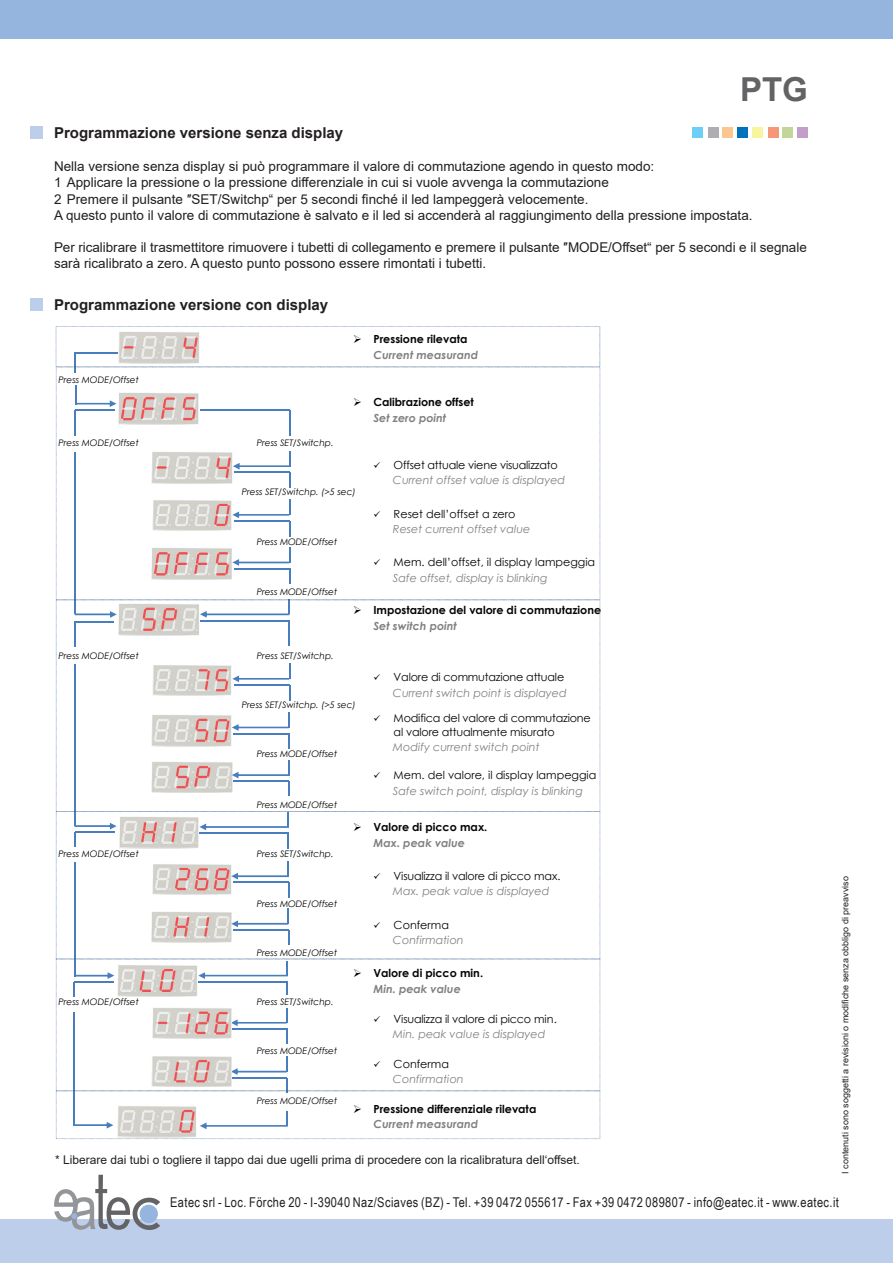
<style>
.page{position:relative;width:893px;height:1263px;background:#fff}
.page>*{position:absolute;margin:0;border:0;box-sizing:border-box;transform-origin:0 0}
.t1{font:700 33px "Arial";color:#636366}
.t2{font:700 15px "Arial";color:#231f20}
.t3{font:13.5px/16.2px "Arial";color:#231f20}
.t4{font:13.5px "Arial Narrow";letter-spacing:.03em;color:#231f20}
.t5{font:12px "Arial";color:#231f20}
.t6{font:11.1px/15.8px "Century Gothic";letter-spacing:-.015em;color:#050504}
.t7{font:italic 11.1px/15.9px "Century Gothic";color:#808180}
.t8{font:700 11.1px/15.8px "Century Gothic";color:#050504}
.t9{font:italic 9px "Century Gothic";color:#050504}
.t10{font:9px "Arial";color:#231f20}
.s1{font-style:italic;color:#808180}
.s2{color:#050504}
.s3{font-style:normal;color:#050504}
</style>
<div class="page">
<svg style="left:56px;top:326px;width:544px;height:41px"></svg>
<svg style="left:56px;top:367px;width:544px;height:233px"></svg>
<svg style="left:56px;top:600px;width:544px;height:211px"></svg>
<svg style="left:56px;top:811px;width:544px;height:147px"></svg>
<svg style="left:56px;top:958px;width:544px;height:99px"></svg>
<svg style="left:56px;top:1057px;width:544px;height:82px"></svg>
<div style="left:30px;top:298px;width:13px;height:13px;background:#bccee9"></div>
<div style="left:30px;top:126px;width:13px;height:13px;background:#bccee9"></div>
<div style="left:0;top:0;width:893px;height:39px;background:#95b5de"></div>
<div style="left:0;top:1219px;width:893px;height:44px;background:#bccee9"></div>
<svg style="left:54px;top:1175px;width:106px;height:55px"></svg>
<div style="left:692px;top:128px;width:11px;height:10px;background:#6bcff6"></div>
<div style="left:782px;top:128px;width:11px;height:10px;background:#c3d597"></div>
<div style="left:797px;top:128px;width:11px;height:10px;background:#c29ec9"></div>
<div style="left:768px;top:128px;width:10px;height:10px;background:#f6977a"></div>
<div style="left:752px;top:128px;width:11px;height:10px;background:#f9f59f"></div>
<div style="left:723px;top:128px;width:10px;height:10px;background:#fcc691"></div>
<div style="left:708px;top:128px;width:10px;height:10px;background:#adaeb2"></div>
<div style="left:738px;top:128px;width:10px;height:10px;background:#0072bc"></div>
<h1 class="t1" style="left:740px;top:66px;width:69px">PTG</h1>
<p class="t2" style="left:54px;top:122px;width:291px">Programmazione versione senza display</p>
<p class="t3" style="left:54px;top:158px;width:700px">Nella versione senza display si può programmare il valore di commutazione agendo in questo modo:<br>1 Applicare la pressione o la pressione differenziale in cui si vuole avvenga la commutazione<br>2 Premere il pulsante ″SET/Switchp“ per 5 secondi finché il led lampeggerà velocemente.<br>A questo punto il valore di commutazione è salvato e il led si accenderà al raggiungimento della pressione impostata.</p>
<p class="t3" style="left:54px;top:239px;width:754px">Per ricalibrare il trasmettitore rimuovere i tubetti di collegamento e premere il pulsante ″MODE/Offset“ per 5 secondi e il segnale sarà ricalibrato a zero. A questo punto possono essere rimontati i tubetti.</p>
<p class="t2" style="left:54px;top:294px;width:276px">Programmazione versione con display</p>
<p class="t8" style="left:373px;top:331px;width:106px;text-indent:-20px">➢ Pressione rilevata<br><span class="s1">Current measurand</span></p>
<p class="t8" style="left:373px;top:394px;width:102px;text-indent:-20px">➢ Calibrazione offset<br><span class="s1">Set zero point</span></p>
<p class="t6" style="left:393px;top:457px;width:174px;text-indent:-19px">✓ Offset attuale viene visualizzato<br><span class="s1">Current offset value is displayed</span></p>
<p class="t7" style="left:393px;top:505px;width:139px;text-indent:-19px"><span class="s2">✓</span> <span class="s3">Reset dell’offset a zero<br></span>Reset current offset value</p>
<p class="t6" style="left:393px;top:554px;width:204px;text-indent:-19px">✓ Mem. dell’offset, il display lampeggia<br><span class="s1">Safe offset, display is blinking</span></p>
<p class="t8" style="left:373px;top:601px;width:229px;text-indent:-20px">➢ Impostazione del valore di commutazione<br><span class="s1">Set switch point</span></p>
<p class="t9" style="left:58px;top:373px;width:82px">Press MODE/Offset</p>
<p class="t9" style="left:58px;top:437px;width:82px">Press MODE/Offset</p>
<p class="t9" style="left:257px;top:437px;width:78px">Press SET/Switchp.</p>
<p class="t9" style="left:242px;top:486px;width:115px">Press SET/Switchp. (&gt;5 sec)</p>
<p class="t9" style="left:257px;top:535px;width:82px">Press MODE/Offset</p>
<p class="t9" style="left:257px;top:586px;width:82px">Press MODE/Offset</p>
<p class="t9" style="left:58px;top:649px;width:82px">Press MODE/Offset</p>
<p class="t9" style="left:257px;top:649px;width:78px">Press SET/Switchp.</p>
<p class="t7" style="left:373px;top:669px;width:195px;text-align:right"><span class="s2">✓</span> <span class="s3">Valore di commutazione attuale<br></span>Current switch point is displayed</p>
<p class="t6" style="left:394px;top:712px;width:199px;line-height:13.4px;text-indent:-20px">✓ Modifica del valore di commutazione al valore attualmente misurato</p>
<p class="t7" style="left:393px;top:738px;width:148px">Modify current switch point</p>
<p class="t7" style="left:373px;top:767px;width:224px;text-align:center"><span class="s2">✓</span> <span class="s3">Mem. del valore, il display lampeggia<br></span>Safe switch point, display is blinking</p>
<p class="t8" style="left:353px;top:818px;width:136px;text-align:center">➢ Valore di picco max.<br><span class="s1">Max. peak value</span></p>
<p class="t6" style="left:393px;top:868px;width:169px;text-indent:-19px">✓ Visualizza il valore di picco max.<br><span class="s1">Max. peak value is displayed</span></p>
<p class="t7" style="left:393px;top:917px;width:72px;text-indent:-19px"><span class="s2">✓</span> <span class="s3">Conferma<br></span>Confirmation</p>
<p class="t8" style="left:353px;top:965px;width:131px;text-align:center">➢ Valore di picco min.<br><span class="s1">Min. peak value</span></p>
<p class="t6" style="left:393px;top:1010px;width:165px;text-indent:-19px">✓ Visualizza il valore di picco min.<br><span class="s1">Min. peak value is displayed</span></p>
<p class="t7" style="left:393px;top:1055px;width:72px;text-indent:-19px"><span class="s2">✓</span> <span class="s3">Conferma<br></span>Confirmation</p>
<p class="t8" style="left:373px;top:1100px;width:164px;text-indent:-20px">➢ Pressione differenziale rilevata<br><span class="s1">Current measurand</span></p>
<p class="t9" style="left:242px;top:699px;width:115px">Press SET/Switchp. (&gt;5 sec)</p>
<p class="t9" style="left:257px;top:748px;width:82px">Press MODE/Offset</p>
<p class="t9" style="left:257px;top:798px;width:82px">Press MODE/Offset</p>
<p class="t9" style="left:58px;top:848px;width:82px">Press MODE/Offset</p>
<p class="t9" style="left:257px;top:848px;width:78px">Press SET/Switchp.</p>
<p class="t9" style="left:257px;top:897px;width:82px">Press MODE/Offset</p>
<p class="t9" style="left:257px;top:946px;width:82px">Press MODE/Offset</p>
<p class="t9" style="left:58px;top:996px;width:82px">Press MODE/Offset</p>
<p class="t9" style="left:257px;top:996px;width:78px">Press SET/Switchp.</p>
<p class="t9" style="left:257px;top:1045px;width:82px">Press MODE/Offset</p>
<p class="t9" style="left:257px;top:1094px;width:82px">Press MODE/Offset</p>
<p class="t5" style="left:55px;top:1151px;width:526px">* Liberare dai tubi o togliere il tappo dai due ugelli prima di procedere con la ricalibratura dell‘offset.</p>
<p class="t10" style="left:839px;top:1174px;width:299px;rotate:-90deg">I contenuti sono soggetti a revisioni o modifiche senza obbligo di preavviso</p>
<p class="t4" style="left:170px;top:1193px;width:670px">Eatec srl - Loc. Förche 20 - I-39040 Naz/Sciaves (BZ) - Tel. +39 0472 055617 - Fax +39 0472 089807 - info@eatec.it - www.eatec.it</p>
</div>
